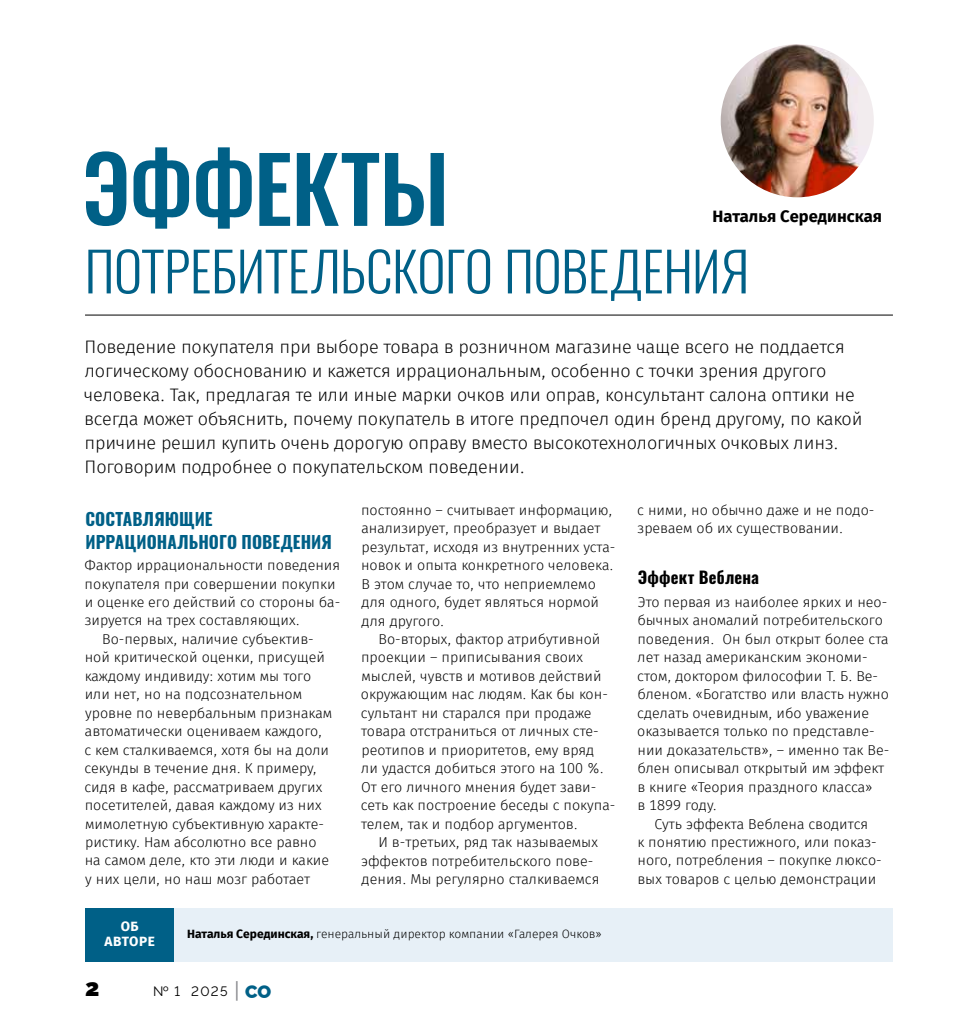
<style>
.page{position:relative;width:978px;height:1021px;background:#fff}
.page>*{position:absolute;margin:0;border:0;box-sizing:border-box;transform-origin:0 0}
.t1{font:500 90px "Oswald";letter-spacing:-.015em;color:#006087}
.t2{font:300 54px "Oswald";letter-spacing:-.005em;color:#006087}
.t3{font:900 24px "Raleway";color:#000}
.t4{font:300 18px/24px "Fira Sans";letter-spacing:-.01em;color:#000}
.t5{font:700 17.25px/23px "Oswald";letter-spacing:.005em;color:#006087}
.t6{font:700 16.5px "Fira Sans";color:#000}
.t7{font:700 16.5px "Oswald";letter-spacing:.01em;color:#000}
.t8{font:300 14.25px/18.5px "Fira Sans";color:#000}
.t9{font:13.5px "Raleway";color:#000}
.t10{font:700 13.5px/15px "Fira Sans";letter-spacing:.04em;color:#fff;text-align:center}
.t11{font:300 12px "Fira Sans";color:#000}
.s1{font-weight:700}
.s2{font-weight:500;font-size:21.6px;color:#86878b}
.s3{font-weight:900;font-size:18px;color:#006087}
</style>
<div class="page">
<hr style="left:85px;top:315px;width:808px;height:1px;background:#000">
<div style="left:85px;top:908px;width:89px;height:53px;background:#006087"></div>
<div style="left:174px;top:908px;width:719px;height:53px;background:#e7f0f7"></div>
<img style="left:721px;top:44px;width:153px;height:153px;border-radius:77px">
<h1 class="t1" style="left:82px;top:126px;width:369px">ЭФФЕКТЫ</h1>
<h2 class="t2" style="left:85px;top:235px;width:666px">ПОТРЕБИТЕЛЬСКОГО ПОВЕДЕНИЯ</h2>
<p class="t4" style="left:84px;top:336px;width:780px">Поведение покупателя при выборе товара в розничном магазине чаще всего не поддается логическому обоснованию и кажется иррациональным, особенно с точки зрения другого человека. Так, предлагая те или иные марки очков или оправ, консультант салона оптики не всегда может объяснить, почему покупатель в итоге предпочел один бренд другому, по какой причине решил купить очень дорогую оправу вместо высокотехнологичных очковых линз.<br>Поговорим подробнее о покупательском поведении.</p>
<p class="t6" style="left:713px;top:204px;width:171px">Наталья Серединская</p>
<p class="t5" style="left:85px;top:507px;width:248px">СОСТАВЛЯЮЩИЕ<br>ИРРАЦИОНАЛЬНОГО ПОВЕДЕНИЯ</p>
<p class="t8" style="left:85px;top:557px;width:257px">Фактор иррациональности поведения</p>
<p class="t8" style="left:85px;top:575px;width:253px">покупателя при совершении покупки</p>
<p class="t8" style="left:85px;top:594px;width:257px">и оценке его действий со стороны ба-</p>
<p class="t8" style="left:85px;top:612px;width:216px">зируется на трех составляющих.</p>
<p class="t8" style="left:102px;top:630px;width:213px">Во-первых, наличие субъектив-</p>
<p class="t8" style="left:85px;top:649px;width:242px">ной критической оценки, присущей</p>
<p class="t8" style="left:85px;top:667px;width:228px">каждому индивиду: хотим мы того</p>
<p class="t8" style="left:85px;top:686px;width:219px">или нет, но на подсознательном</p>
<p class="t8" style="left:85px;top:704px;width:249px">уровне по невербальным признакам</p>
<p class="t8" style="left:85px;top:723px;width:239px">автоматически оцениваем каждого,</p>
<p class="t8" style="left:84px;top:741px;width:246px">с кем сталкиваемся, хотя бы на доли</p>
<p class="t8" style="left:84px;top:760px;width:234px">секунды в течение дня. К примеру,</p>
<p class="t8" style="left:84px;top:778px;width:239px">сидя в кафе, рассматриваем других</p>
<p class="t8" style="left:85px;top:797px;width:238px">посетителей, давая каждому из них</p>
<p class="t8" style="left:85px;top:815px;width:240px">мимолетную субъективную характе-</p>
<p class="t8" style="left:85px;top:833px;width:233px">ристику. Нам абсолютно все равно</p>
<p class="t8" style="left:85px;top:852px;width:246px">на самом деле, кто эти люди и какие</p>
<p class="t8" style="left:85px;top:870px;width:227px">у них цели, но наш мозг работает</p>
<p class="t8" style="left:361px;top:501px;width:256px">постоянно – считывает информацию, анализирует, преобразует и выдает результат, исходя из внутренних уста&shy;новок и опыта конкретного человека.<br>В этом случае то, что неприемлемо для одного, будет являться нормой для другого.</p>
<p class="t8" style="left:361px;top:630px;width:256px;text-indent:18px">Во-вторых, фактор атрибутивной проекции – приписывания своих мыслей, чувств и мотивов действий окружающим нас людям. Как бы кон&shy;сультант ни старался при продаже товара отстраниться от личных сте&shy;реотипов и приоритетов, ему вряд<br>ли удастся добиться этого на 100 %.<br>От его личного мнения будет зави&shy;сеть как построение беседы с покупа&shy;телем, так и подбор аргументов.</p>
<p class="t8" style="left:361px;top:833px;width:240px;text-indent:17px">И в-третьих, ряд так называемых эффектов потребительского пове&shy;дения. Мы регулярно сталкиваемся</p>
<p class="t10" style="left:104px;top:919px;width:52px">ОБ<br>АВТОРЕ</p>
<p class="t11" style="left:187px;top:925px;width:416px"><span class="s1">Наталья Серединская,</span> генеральный директор компании «Галерея Очков»</p>
<h3 class="t3" style="left:85px;top:968px;width:16px">2</h3>
<p class="t9" style="left:153px;top:983px;width:120px">№ 1 2025 <span class="s2">|</span> <span class="s3">СО</span></p>
<p class="t8" style="left:637px;top:501px;width:239px">с ними, но обычно даже и не подо&shy;зреваем об их существовании.</p>
<p class="t7" style="left:638px;top:566px;width:123px">Эффект Веблена</p>
<p class="t8" style="left:637px;top:594px;width:253px">Это первая из наиболее ярких и нео&shy;бычных аномалий потребительского поведения. Он был открыт более ста лет назад американским экономи&shy;стом, доктором философии Т. Б. Ве&shy;бленом. «Богатство или власть нужно сделать очевидным, ибо уважение оказывается только по представле&shy;нии доказательств», – именно так Ве&shy;блен описывал открытый им эффект в книге «Теория праздного класса»<br>в 1899 году.</p>
<p class="t8" style="left:637px;top:815px;width:246px;text-align:center">Суть эффекта Веблена сводится<br>к понятию престижного, или показ&shy;ного, потребления – покупке люксо&shy;вых товаров с целью демонстрации</p>
</div>
